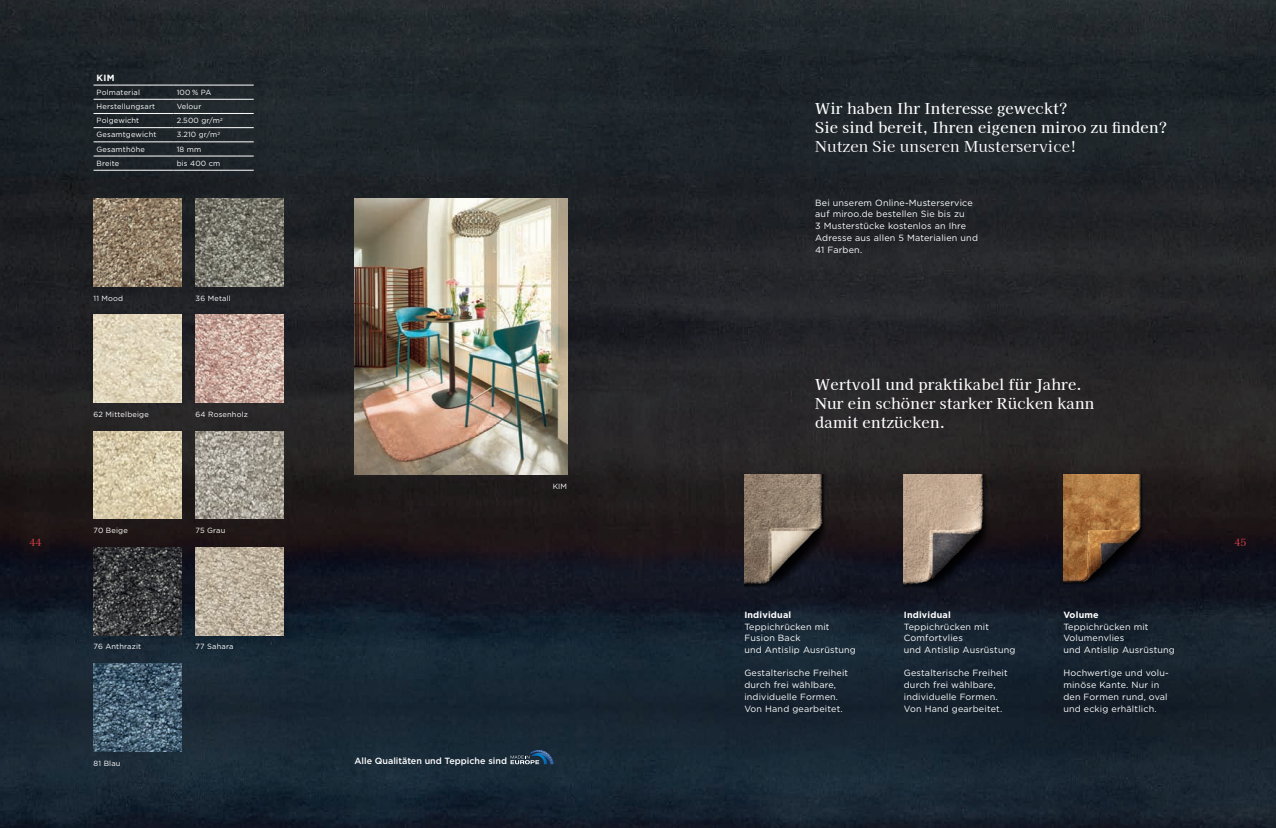
<style>
.page{position:relative;width:1276px;height:828px;background:#fff}
.page>*{position:absolute;margin:0;border:0;box-sizing:border-box;transform-origin:0 0}
.t1{font:500 15px/18.8px "Kaisei Tokumin";letter-spacing:.02em;color:#fff}
.t2{font:15px "Kaisei Tokumin";letter-spacing:.02em;color:#fff}
.t3{font:10px "Kaisei Tokumin";color:#d23f47}
.t4{font:9px/11.7px "Gotham";letter-spacing:.02em;color:#fff}
.t5{font:700 9px "Gotham";letter-spacing:.02em;color:#fff}
.t6{font:500 9px "Gotham";color:#fff}
.t7{font:7.5px "Gotham";letter-spacing:.02em;color:#fff}
</style>
<div class="page">
<img style="left:0;top:0;width:1276px;height:828px">
<img style="left:1063px;top:475px;width:87px;height:117px">
<img style="left:744px;top:475px;width:85px;height:118px">
<img style="left:354px;top:198px;width:213px;height:277px">
<hr style="left:94px;top:85px;width:80px;height:1px;background:#fff">
<hr style="left:174px;top:85px;width:80px;height:1px;background:#fff">
<hr style="left:94px;top:99px;width:80px;height:1px;background:#fff">
<hr style="left:174px;top:99px;width:80px;height:1px;background:#fff">
<hr style="left:94px;top:113px;width:80px;height:1px;background:#fff">
<hr style="left:174px;top:113px;width:80px;height:1px;background:#fff">
<hr style="left:94px;top:127px;width:80px;height:1px;background:#fff">
<hr style="left:174px;top:127px;width:80px;height:1px;background:#fff">
<hr style="left:94px;top:142px;width:80px;height:1px;background:#fff">
<hr style="left:174px;top:142px;width:80px;height:1px;background:#fff">
<hr style="left:94px;top:156px;width:80px;height:1px;background:#fff">
<hr style="left:174px;top:156px;width:80px;height:1px;background:#fff">
<hr style="left:94px;top:170px;width:80px;height:1px;background:#fff">
<hr style="left:174px;top:170px;width:80px;height:1px;background:#fff">
<img style="left:94px;top:198px;width:87px;height:88px">
<img style="left:196px;top:198px;width:87px;height:88px">
<img style="left:94px;top:315px;width:87px;height:88px">
<img style="left:196px;top:315px;width:87px;height:88px">
<img style="left:94px;top:431px;width:87px;height:88px">
<img style="left:196px;top:431px;width:87px;height:88px">
<img style="left:94px;top:547px;width:87px;height:88px">
<img style="left:196px;top:547px;width:87px;height:88px">
<img style="left:94px;top:663px;width:87px;height:88px">
<img style="left:985px;top:475px;width:6px;height:118px">
<img style="left:904px;top:475px;width:81px;height:118px">
<svg style="left:510px;top:748px;width:43px;height:16px"></svg>
<p class="t5" style="left:97px;top:72px;width:20px">KIM</p>
<p class="t7" style="left:97px;top:87px;width:45px">Polmaterial</p>
<p class="t7" style="left:177px;top:87px;width:36px">100 % PA</p>
<p class="t7" style="left:97px;top:102px;width:60px">Herstellungsart</p>
<p class="t7" style="left:177px;top:102px;width:26px">Velour</p>
<p class="t7" style="left:97px;top:116px;width:44px">Polgewicht</p>
<p class="t7" style="left:177px;top:116px;width:48px">2.500 gr/m<sup>2</sup></p>
<p class="t7" style="left:97px;top:130px;width:61px">Gesamtgewicht</p>
<p class="t7" style="left:177px;top:130px;width:45px">3.210 gr/m<sup>2</sup></p>
<p class="t7" style="left:97px;top:144px;width:50px">Gesamthöhe</p>
<p class="t7" style="left:177px;top:144px;width:26px">18 mm</p>
<p class="t7" style="left:97px;top:158px;width:24px">Breite</p>
<p class="t7" style="left:177px;top:158px;width:45px">bis 400 cm</p>
<p class="t7" style="left:94px;top:293px;width:31px">11 Mood</p>
<p class="t7" style="left:196px;top:293px;width:37px">36 Metall</p>
<p class="t7" style="left:94px;top:409px;width:57px">62 Mittelbeige</p>
<p class="t7" style="left:196px;top:409px;width:54px">64 Rosenholz</p>
<p class="t7" style="left:94px;top:525px;width:36px">70 Beige</p>
<p class="t7" style="left:196px;top:525px;width:31px">75 Grau</p>
<p class="t7" style="left:553px;top:482px;width:16px">KIM</p>
<h1 class="t1" style="left:815px;top:99px;width:353px">Wir haben Ihr Interesse geweckt?<br>Sie sind bereit, Ihren eigenen miroo zu finden?</h1>
<h1 class="t2" style="left:815px;top:137px;width:263px">Nutzen Sie unseren Musterservice!</h1>
<p class="t4" style="left:815px;top:196px;width:164px">Bei unserem Online-Musterservice auf miroo.de bestellen Sie bis zu<br>3 Musterstücke kostenlos an Ihre<br>Adresse aus allen 5 Materialien und<br>41 Farben.</p>
<h1 class="t1" style="left:815px;top:375px;width:280px">Wertvoll und praktikabel für Jahre.<br>Nur ein schöner starker Rücken kann damit entzücken.</h1>
<p class="t3" style="left:30px;top:537px;width:13px">44</p>
<p class="t3" style="left:1234px;top:537px;width:13px">45</p>
<p class="t7" style="left:94px;top:642px;width:49px">76 Anthrazit</p>
<p class="t7" style="left:196px;top:642px;width:39px">77 Sahara</p>
<p class="t7" style="left:94px;top:758px;width:28px">81 Blau</p>
<p class="t6" style="left:354px;top:755px;width:154px">Alle Qualitäten und Teppiche sind</p>
<p class="t5" style="left:744px;top:609px;width:48px">Individual</p>
<p class="t4" style="left:744px;top:620px;width:113px">Teppichrücken mit<br>Fusion Back<br>und Antislip Ausrüstung</p>
<p class="t4" style="left:744px;top:667px;width:105px">Gestalterische Freiheit durch frei wählbare, individuelle Formen.<br>Von Hand gearbeitet.</p>
<p class="t5" style="left:904px;top:609px;width:48px">Individual</p>
<p class="t4" style="left:904px;top:620px;width:113px">Teppichrücken mit<br>Comfortvlies<br>und Antislip Ausrüstung</p>
<p class="t4" style="left:904px;top:667px;width:105px">Gestalterische Freiheit durch frei wählbare, individuelle Formen.<br>Von Hand gearbeitet.</p>
<p class="t5" style="left:1063px;top:609px;width:37px">Volume</p>
<p class="t4" style="left:1063px;top:620px;width:113px">Teppichrücken mit<br>Volumenvlies<br>und Antislip Ausrüstung</p>
<p class="t4" style="left:1063px;top:667px;width:107px">Hochwertige und volu&shy;minöse Kante. Nur in den Formen rund, oval und eckig erhältlich.</p>
</div>
